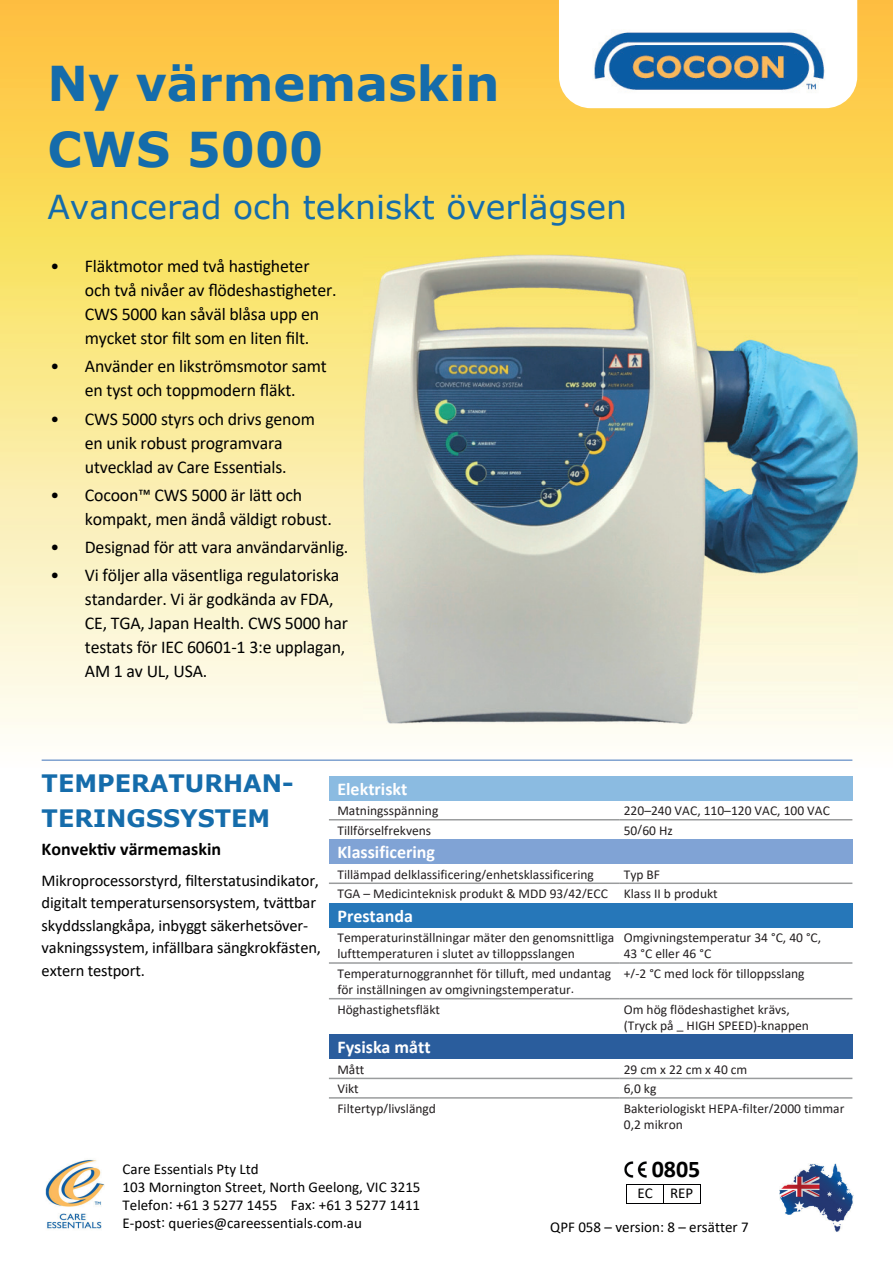
<style>
.page{position:relative;width:893px;height:1263px;background:#fff}
.page>*{position:absolute;margin:0;border:0;box-sizing:border-box;transform-origin:0 0}
.t1{font:700 48px/66px "Verdana";color:#156cab}
.t2{font:33px "Verdana";color:#156cab}
.t3{font:700 24px/34.5px "Verdana";color:#156cab}
.t4{font:700 24px "Calibri";color:#000}
.t5{font:18px/24px "Calibri";letter-spacing:-.01em;color:#000}
.t6{font:700 18px "Calibri";color:#fff}
.t7{font:700 18px "Calibri";color:#000}
.t8{font:16.5px/22.5px "Calibri";letter-spacing:-.01em;color:#000}
.t9{font:15px/18px "Calibri";color:#000}
.t10{font:13.5px/16.2px "Calibri";color:#231f20}
</style>
<div class="page">
<img style="left:45px;top:1159px;width:60px;height:70px">
<img style="left:779px;top:1163px;width:75px;height:69px">
<img style="left:624px;top:1162px;width:23px;height:16px">
<hr style="left:627px;top:1183px;width:36px;height:1px;background:#000001">
<hr style="left:664px;top:1183px;width:36px;height:1px;background:#000001">
<svg style="left:626px;top:1184px;width:1px;height:20px"></svg>
<hr style="left:627px;top:1203px;width:36px;height:1px;background:#000001">
<svg style="left:663px;top:1184px;width:1px;height:20px"></svg>
<hr style="left:664px;top:1203px;width:36px;height:1px;background:#000001">
<svg style="left:700px;top:1184px;width:1px;height:20px"></svg>
<img style="left:1px;top:0;width:892px;height:761px">
<svg style="left:559px;top:0;width:298px;height:108px"></svg>
<img style="left:586px;top:30px;width:243px;height:63px">
<div style="left:329px;top:776px;width:523px;height:24px;background:#8bbbe1"></div>
<div style="left:329px;top:839px;width:523px;height:25px;background:#80a3d5"></div>
<div style="left:329px;top:903px;width:523px;height:24px;background:#2677b9"></div>
<div style="left:329px;top:1034px;width:523px;height:25px;background:#2a5d9d"></div>
<hr style="left:329px;top:819px;width:290px;height:1px;background:#9a9c9d">
<hr style="left:619px;top:819px;width:233px;height:1px;background:#9a9c9d">
<hr style="left:329px;top:882px;width:290px;height:2px;background:#9a9c9d">
<hr style="left:619px;top:882px;width:233px;height:2px;background:#9a9c9d">
<hr style="left:329px;top:962px;width:290px;height:2px;background:#9a9c9d">
<hr style="left:619px;top:962px;width:233px;height:2px;background:#9a9c9d">
<hr style="left:329px;top:998px;width:290px;height:1px;background:#9a9c9d">
<hr style="left:619px;top:998px;width:233px;height:1px;background:#9a9c9d">
<hr style="left:329px;top:1078px;width:290px;height:1px;background:#9a9c9d">
<hr style="left:619px;top:1078px;width:233px;height:1px;background:#9a9c9d">
<hr style="left:329px;top:1097px;width:290px;height:2px;background:#9a9c9d">
<hr style="left:619px;top:1097px;width:233px;height:2px;background:#9a9c9d">
<img style="left:363px;top:255px;width:494px;height:468px">
<hr style="left:42px;top:760px;width:810px;height:1px;background:#3f73ba">
<h1 class="t1" style="left:47px;top:50px;width:454px">Ny värmemaskin<br>CWS 5000</h1>
<h2 class="t2" style="left:47px;top:185px;width:581px">Avancerad och tekniskt överlägsen</h2>
<h3 class="t5" style="left:85px;top:254px;width:253px;text-indent:-34px">• Fläktmotor med två hastigheter och två nivåer av flödeshastigheter.<br>CWS 5000 kan såväl blåsa upp en mycket stor filt som en liten filt.</h3>
<h3 class="t5" style="left:50px;top:354px;width:278px;text-align:center">• Använder en likströmsmotor samt en tyst och toppmodern fläkt.</h3>
<h3 class="t5" style="left:50px;top:406px;width:266px;text-align:center">• CWS 5000 styrs och drivs genom en unik robust programvara utvecklad av Care Essentials.</h3>
<h3 class="t5" style="left:85px;top:482px;width:249px;text-indent:-34px">• Cocoon™ CWS 5000 är lätt och kompakt, men ändå väldigt robust.</h3>
<h3 class="t5" style="left:50px;top:535px;width:300px">• Designad för att vara användarvänlig.</h3>
<h3 class="t5" style="left:85px;top:563px;width:265px;text-indent:-34px">• Vi följer alla väsentliga regulatoriska standarder. Vi är godkända av FDA,<br>CE, TGA, Japan Health. CWS 5000 har testats för IEC 60601-1 3:e upplagan,<br>AM 1 av UL, USA.</h3>
<h3 class="t3" style="left:42px;top:766px;width:254px">TEMPERATURHAN-<br>TERINGSSYSTEM</h3>
<h3 class="t7" style="left:42px;top:836px;width:181px">Konvektiv värmemaskin</h3>
<p class="t8" style="left:42px;top:868px;width:281px">Mikroprocessorstyrd, filterstatusindikator, digitalt temperatursensorsystem, tvättbar skyddsslangkåpa, inbyggt säkerhetsöver&shy;vakningssystem, infällbara sängkrokfästen, extern testport.</p>
<h3 class="t6" style="left:337px;top:776px;width:72px">Elektriskt</h3>
<p class="t10" style="left:337px;top:802px;width:102px">Matningsspänning</p>
<p class="t10" style="left:624px;top:802px;width:208px">220–240 VAC, 110–120 VAC, 100 VAC</p>
<p class="t10" style="left:337px;top:822px;width:95px">Tillförselfrekvens</p>
<p class="t10" style="left:624px;top:822px;width:51px">50/60 Hz</p>
<h3 class="t6" style="left:337px;top:839px;width:99px">Klassificering</h3>
<p class="t10" style="left:337px;top:866px;width:258px">Tillämpad delklassificering/enhetsklassificering</p>
<p class="t10" style="left:337px;top:864px;width:382px;line-height:19.5px;text-indent:286px">Typ BF<br>TGA – Medicinteknisk produkt &amp; MDD 93/42/ECC Klass II b produkt</p>
<h3 class="t6" style="left:337px;top:903px;width:77px">Prestanda</h3>
<p class="t10" style="left:337px;top:929px;width:278px">Temperaturinställningar mäter den genomsnittliga lufttemperaturen i slutet av tilloppsslangen</p>
<p class="t10" style="left:624px;top:929px;width:199px">Omgivningstemperatur 34 °C, 40 °C,<br>43 °C eller 46 °C</p>
<p class="t10" style="left:337px;top:965px;width:275px">Temperaturnoggrannhet för tilluft, med undantag för inställningen av omgivningstemperatur.</p>
<p class="t10" style="left:624px;top:965px;width:182px">+/-2 °C med lock för tilloppsslang</p>
<p class="t10" style="left:337px;top:1000px;width:104px">Höghastighetsfläkt</p>
<p class="t10" style="left:624px;top:1000px;width:187px">Om hög flödeshastighet krävs, (Tryck på _ HIGH SPEED)-knappen</p>
<h3 class="t6" style="left:337px;top:1035px;width:95px">Fysiska mått</h3>
<p class="t10" style="left:337px;top:1061px;width:29px">Mått</p>
<p class="t10" style="left:624px;top:1061px;width:125px">29 cm x 22 cm x 40 cm</p>
<p class="t10" style="left:337px;top:1080px;width:23px">Vikt</p>
<p class="t10" style="left:624px;top:1080px;width:34px">6,0 kg</p>
<p class="t10" style="left:337px;top:1100px;width:100px">Filtertyp/livslängd</p>
<p class="t10" style="left:624px;top:1100px;width:222px">Bakteriologiskt HEPA-filter/2000 timmar<br>0,2 mikron</p>
<p class="t9" style="left:123px;top:1160px;width:299px">Care Essentials Pty Ltd<br>103 Mornington Street, North Geelong, VIC 3215<br>Telefon: +61 3 5277 1455 Fax: +61 3 5277 1411<br>E-post: queries@careessentials.com.au</p>
<h3 class="t4" style="left:652px;top:1152px;width:50px">0805</h3>
<p class="t9" style="left:637px;top:1183px;width:57px">EC REP</p>
<p class="t9" style="left:550px;top:1218px;width:200px">QPF 058 – version: 8 – ersätter 7</p>
</div>
